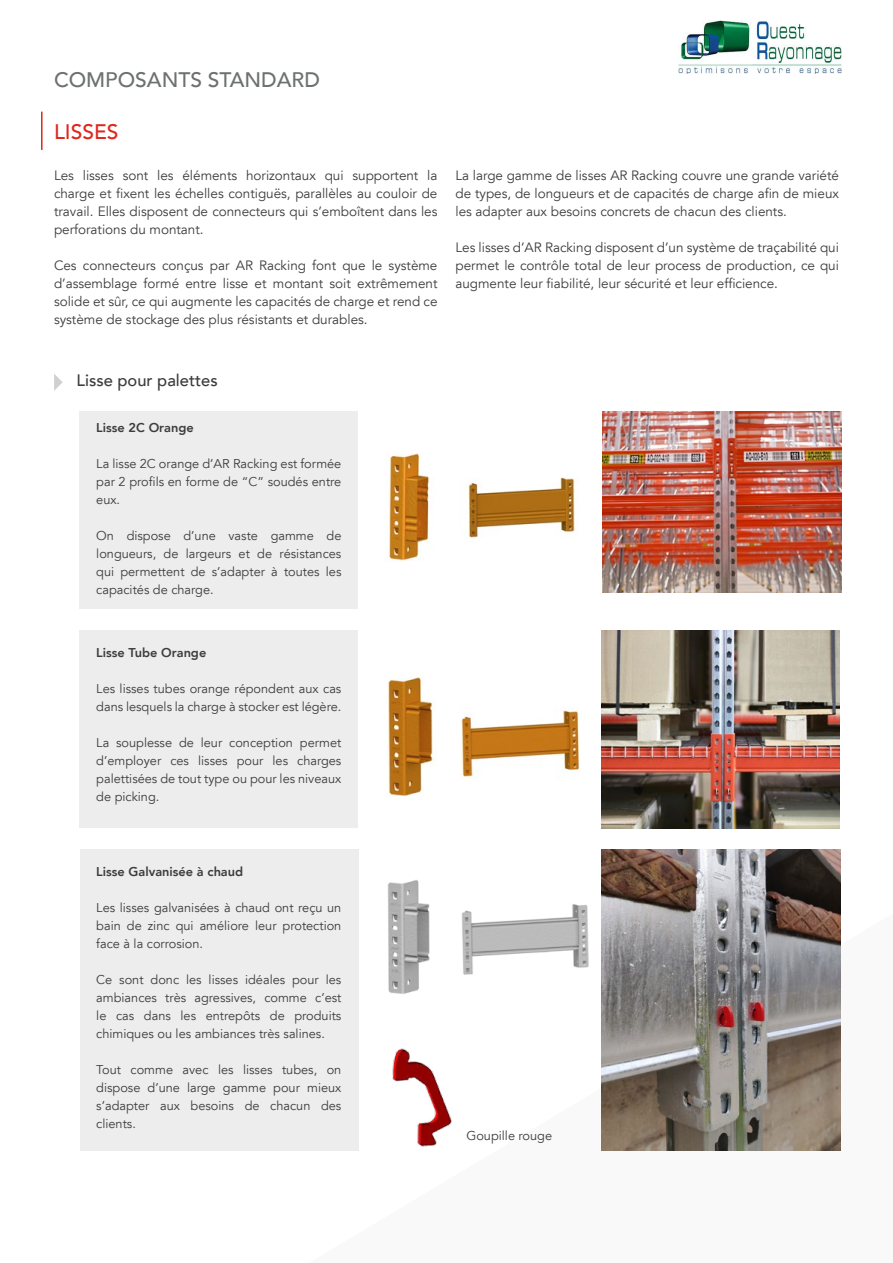
<style>
.page{position:relative;width:893px;height:1263px;background:#fff}
.page>*{position:absolute;margin:0;border:0;box-sizing:border-box;transform-origin:0 0}
.t1{font:500 21px "Avenir LT";color:#6e7171}
.t2{font:500 21px "Avenir LT";color:#df271c}
.t3{font:500 16.5px "Avenir LT";color:#3c3c3b}
.t4{font:13.5px/18px "Avenir LT";color:#3c3c3b;text-align:justify}
.t5{font:12.75px/18px "Avenir LT";color:#3c3c3b;text-align:justify}
.t6{font:800 12.75px "Avenir LT";color:#3c3c3b}
</style>
<div class="page">
<hr style="left:41px;top:112px;width:2px;height:38px;background:#df271c">
<svg style="left:54px;top:374px;width:9px;height:17px"></svg>
<div style="left:80px;top:411px;width:278px;height:198px;background:#ededed"></div>
<img style="left:603px;top:411px;width:238px;height:182px">
<img style="left:389px;top:453px;width:41px;height:108px">
<img style="left:468px;top:477px;width:107px;height:61px">
<div style="left:80px;top:630px;width:278px;height:198px;background:#ededed"></div>
<img style="left:601px;top:630px;width:239px;height:198px">
<img style="left:388px;top:677px;width:46px;height:119px">
<img style="left:461px;top:710px;width:119px;height:68px">
<div style="left:80px;top:850px;width:279px;height:301px;background:#ededed"></div>
<img style="left:602px;top:850px;width:238px;height:301px">
<img style="left:387px;top:880px;width:43px;height:114px">
<img style="left:461px;top:904px;width:128px;height:71px">
<img style="left:392px;top:1048px;width:60px;height:99px">
<img style="left:679px;top:21px;width:163px;height:53px">
<h1 class="t1" style="left:54px;top:68px;width:267px">COMPOSANTS STANDARD</h1>
<h1 class="t2" style="left:54px;top:119px;width:66px">LISSES</h1>
<p class="t4" style="left:54px;top:167px;width:385px">Les lisses sont les éléments horizontaux qui supportent la charge et fixent les échelles contiguës, parallèles au couloir de travail. Elles disposent de connecteurs qui s’emboîtent dans les perforations du montant.</p>
<p class="t4" style="left:54px;top:257px;width:385px">Ces connecteurs conçus par AR Racking font que le système d’assemblage formé entre lisse et montant soit extrêmement solide et sûr, ce qui augmente les capacités de charge et rend ce système de stockage des plus résistants et durables.</p>
<p class="t3" style="left:77px;top:370px;width:143px">Lisse pour palettes</p>
<p class="t6" style="left:96px;top:420px;width:99px">Lisse 2C Orange</p>
<p class="t5" style="left:96px;top:455px;width:247px">La lisse 2C orange d’AR Racking est formée par 2 profils en forme de “C” soudés entre eux.</p>
<p class="t5" style="left:96px;top:527px;width:247px">On dispose d’une vaste gamme de longueurs, de largeurs et de résistances qui permettent de s’adapter à toutes les capacités de charge.</p>
<p class="t4" style="left:455px;top:167px;width:385px">La large gamme de lisses AR Racking couvre une grande variété de types, de longueurs et de capacités de charge afin de mieux les adapter aux besoins concrets de chacun des clients.</p>
<p class="t4" style="left:455px;top:239px;width:385px">Les lisses d’AR Racking disposent d’un système de traçabilité qui permet le contrôle total de leur process de production, ce qui augmente leur fiabilité, leur sécurité et leur efficience.</p>
<p class="t6" style="left:96px;top:645px;width:112px">Lisse Tube Orange</p>
<p class="t5" style="left:96px;top:680px;width:247px">Les lisses tubes orange répondent aux cas dans lesquels la charge à stocker est légère.</p>
<p class="t5" style="left:96px;top:734px;width:247px">La souplesse de leur conception permet d’employer ces lisses pour les charges palettisées de tout type ou pour les niveaux de picking.</p>
<p class="t6" style="left:96px;top:864px;width:148px">Lisse Galvanisée à chaud</p>
<p class="t5" style="left:96px;top:899px;width:247px">Les lisses galvanisées à chaud ont reçu un bain de zinc qui améliore leur protection face à la corrosion.</p>
<p class="t5" style="left:96px;top:971px;width:247px">Ce sont donc les lisses idéales pour les ambiances très agressives, comme c’est le cas dans les entrepôts de produits chimiques ou les ambiances très salines.</p>
<p class="t5" style="left:96px;top:1061px;width:247px">Tout comme avec les lisses tubes, on dispose d’une large gamme pour mieux s’adapter aux besoins de chacun des clients.</p>
<p class="t5" style="left:466px;top:1127px;width:87px">Goupille rouge</p>
</div>
